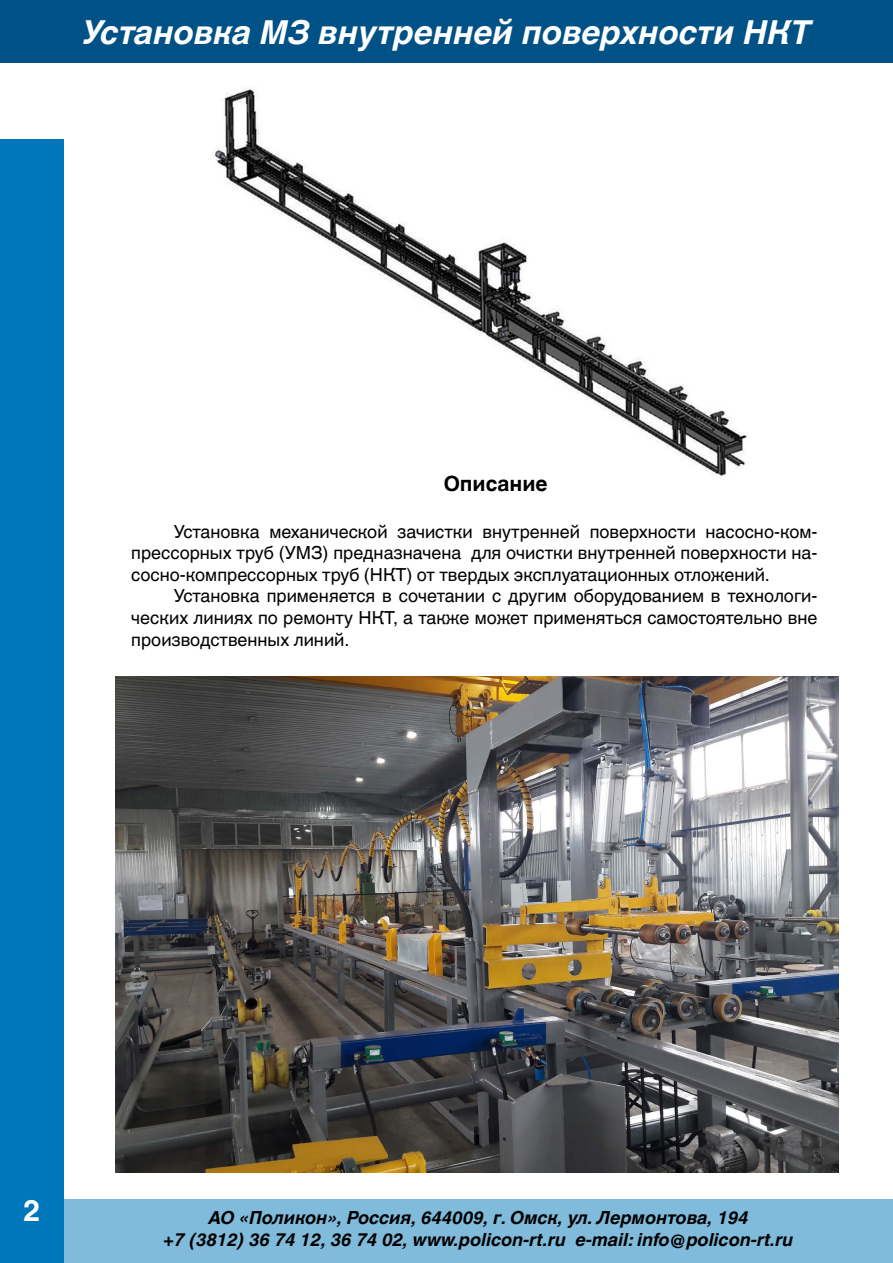
<style>
.page{position:relative;width:893px;height:1263px;background:#fff}
.page>*{position:absolute;margin:0;border:0;box-sizing:border-box;transform-origin:0 0}
.t1{font:italic 700 33px "Helvetica World";color:#fff}
.t2{font:700 30px "Helvetica World";color:#fff}
.t3{font:700 21px "Helvetica World";color:#000}
.t4{font:18px/21.6px "Helvetica World";color:#000;text-align:justify}
.t5{font:italic 700 18px/21.6px "Helvetica World";color:#000;text-align:center}
</style>
<div class="page">
<div style="left:0;top:139px;width:64px;height:1124px;background:#0077ba"></div>
<div style="left:0;top:0;width:893px;height:63px;background:#005286"></div>
<div style="left:64px;top:1199px;width:829px;height:64px;background:#80bbdc"></div>
<img style="left:116px;top:676px;width:723px;height:496px">
<img style="left:214px;top:87px;width:533px;height:389px">
<h1 class="t1" style="left:82px;top:13px;width:730px">Установка МЗ внутренней поверхности НКТ</h1>
<p class="t3" style="left:444px;top:471px;width:105px">Описание</p>
<p class="t4" style="left:131px;top:520px;width:688px;text-indent:43px">Установка механической зачистки внутренней поверхности насосно-ком&shy;прессорных труб (УМЗ) предназначена для очистки внутренней поверхности на&shy;сосно-компрессорных труб (НКТ) от твердых эксплуатационных отложений.</p>
<p class="t4" style="left:131px;top:585px;width:688px;text-indent:43px">Установка применяется в сочетании с другим оборудованием в технологи&shy;ческих линиях по ремонту НКТ, а также может применяться самостоятельно вне производственных линий.</p>
<h2 class="t2" style="left:23px;top:1193px;width:19px">2</h2>
<p class="t5" style="left:163px;top:1207px;width:631px">АО «Поликон», Россия, 644009, г. Омск, ул. Лермонтова, 194<br>+7 (3812) 36 74 12, 36 74 02, www.policon-rt.ru e-mail: info@policon-rt.ru</p>
</div>
